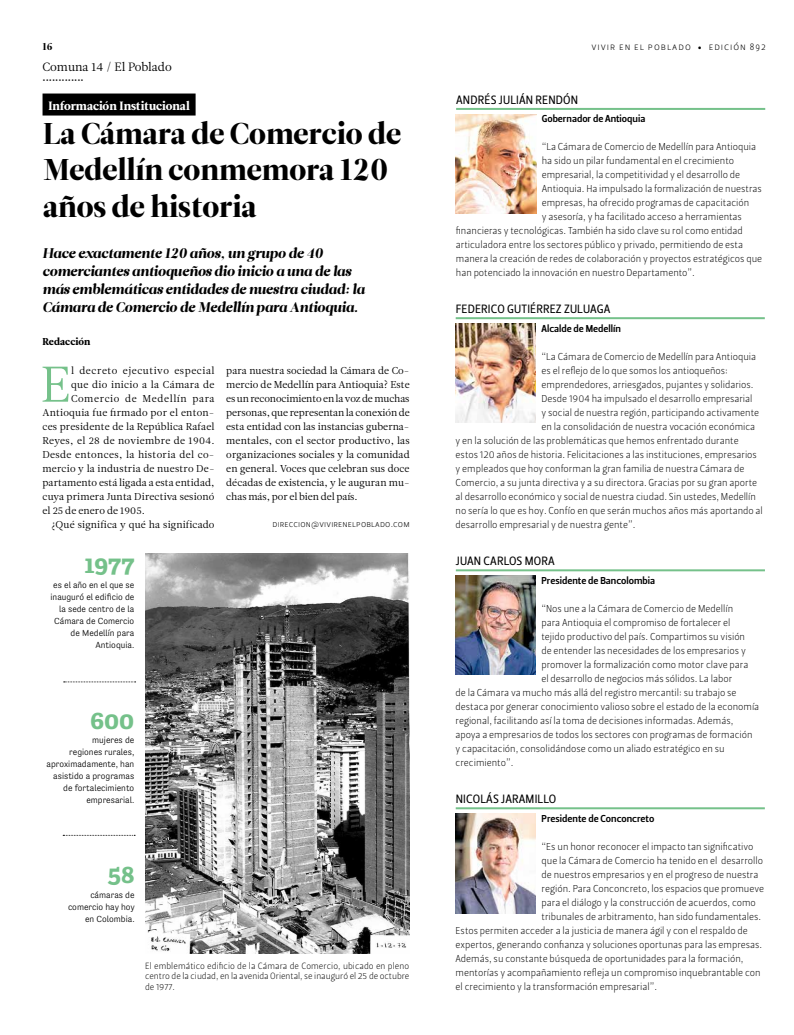
<style>
.page{position:relative;width:794px;height:1035px;background:#fff}
.page>*{position:absolute;margin:0;border:0;box-sizing:border-box;transform-origin:0 0}
.t1{font:50px "Leitura News Roman 1";color:#75c18a}
.t2{font:30px/36px "Leitura Display";color:#000}
.t3{font:700 25px "Adelle";letter-spacing:-.005em;color:#75c18a}
.t4{font:italic 14px/18px "Leitura Display";color:#000}
.t5{font:12px "Leitura Sans Grot 2";letter-spacing:.015em;color:#000}
.t6{font:12px "Leitura News Roman 4";color:#fff}
.t7{font:12px "Leitura News Roman 1";color:#000}
.t8{font:10px "Leitura Sans Grot 1";color:#000}
.t9{font:10px/14px "Leitura News Roman 1";letter-spacing:.015em;color:#000;text-align:justify}
.t10{font:10px "Leitura Sans Grot 3";color:#000}
.t11{font:10px "Leitura News Roman 1";letter-spacing:.035em;color:#000}
.t12{font:10px "Leitura Sans Grot 1";letter-spacing:.1em;color:#000}
.t13{font:10px "Leitura News Roman 1";letter-spacing:.055em;color:#000}
.t14{font:10px "Leitura News Roman 1";letter-spacing:.06em;color:#000}
.t15{font:10px "Leitura News Roman 4";letter-spacing:.01em;color:#000}
.t16{font:10px "Leitura Display";color:#000}
.t17{font:300 9px/12px "Tenso";color:#000;text-align:right}
.t18{font:9px/10.8px "Leitura Sans Grot 1";letter-spacing:.01em;color:#000;text-align:justify}
.t19{font:8px "Leitura Display";color:#000}
.s1{font-family:"Minion Pro"}
</style>
<div class="page">
<img style="left:146px;top:554px;width:264px;height:400px">
<div style="left:43px;top:93px;width:153px;height:22px;background:#000"></div>
<hr style="left:456px;top:108px;width:309px;height:2px;background:#75c18a">
<hr style="left:456px;top:569px;width:309px;height:2px;background:#75c18a">
<hr style="left:456px;top:807px;width:309px;height:2px;background:#75c18a">
<img style="left:456px;top:114px;width:80px;height:99px">
<img style="left:455px;top:575px;width:81px;height:100px">
<svg style="left:64px;top:681px;width:72px;height:1px"></svg>
<svg style="left:63px;top:835px;width:72px;height:1px"></svg>
<img style="left:456px;top:814px;width:80px;height:99px">
<hr style="left:456px;top:317px;width:309px;height:2px;background:#75c18a">
<img style="left:455px;top:323px;width:81px;height:100px">
<p class="t16" style="left:43px;top:41px;width:12px">16</p>
<p class="t7" style="left:43px;top:60px;width:131px">Comuna 14 / El Poblado</p>
<p class="t19" style="left:43px;top:75px;width:43px">•••••••••••••</p>
<p class="t6" style="left:49px;top:98px;width:143px">Información Institucional</p>
<h2 class="t2" style="left:43px;top:116px;width:359px">La Cámara de Comercio de<br>Medellín conmemora 120 años de historia</h2>
<h3 class="t4" style="left:42px;top:245px;width:324px">Hace exactamente 120 años, un grupo de 40 comerciantes antioqueños dio inicio a una de las más emblemáticas entidades de nuestra ciudad: la Cámara de Comercio de Medellín para Antioquia.</h3>
<p class="t15" style="left:43px;top:336px;width:49px">Redacción</p>
<h1 class="t1" style="left:41px;top:355px;width:31px">E</h1>
<p class="t13" style="left:71px;top:364px;width:145px">l decreto ejecutivo especial</p>
<p class="t11" style="left:71px;top:378px;width:145px">que dio inicio a la Cámara de</p>
<p class="t14" style="left:71px;top:392px;width:145px">Comercio de Medellín para</p>
<p class="t9" style="left:43px;top:405px;width:173px">Antioquia fue firmado por el enton-</p>
<p class="t9" style="left:43px;top:419px;width:173px">ces presidente de la República Rafael</p>
<p class="t9" style="left:43px;top:433px;width:174px">Reyes, el 28 de noviembre de 1904.</p>
<p class="t11" style="left:43px;top:448px;width:173px">Desde entonces, la historia del co-</p>
<p class="t9" style="left:43px;top:461px;width:174px">mercio y la industria de nuestro De-</p>
<p class="t9" style="left:43px;top:475px;width:173px">partamento está ligada a esta entidad,</p>
<p class="t9" style="left:43px;top:489px;width:174px">cuya primera Junta Directiva sesionó</p>
<p class="t9" style="left:43px;top:503px;width:104px">el 25 de enero de 1905.</p>
<p class="t9" style="left:51px;top:517px;width:165px">¿Qué significa y qué ha significado</p>
<h3 class="t3" style="left:84px;top:548px;width:51px">1977</h3>
<p class="t17" style="left:50px;top:578px;width:85px">es el año en el que se inauguró el edificio de la sede centro de la<br>Cámara de Comercio de Medellín para<br>Antioquia.</p>
<p class="t9" style="left:226px;top:363px;width:185px">para nuestra sociedad la Cámara de Co&shy;mercio de Medellín para Antioquia? Este es un reconocimiento en la voz de muchas personas, que representan la conexión de esta entidad con las instancias guberna&shy;mentales, con el sector productivo, las organizaciones sociales y la comunidad en general. Voces que celebran sus doce décadas de existencia, y le auguran mu&shy;chas más, por el bien del país.</p>
<p class="t18" style="left:272px;top:518px;width:139px">direccion@vivirenelpoblado.com</p>
<h3 class="t3" style="left:90px;top:704px;width:46px">600</h3>
<p class="t17" style="left:47px;top:734px;width:89px">mujeres de<br>regiones rurales, aproximadamente, han asistido a programas de fortalecimiento empresarial.</p>
<h3 class="t3" style="left:108px;top:858px;width:28px">58</h3>
<p class="t17" style="left:68px;top:888px;width:68px">cámaras de comercio hay hoy en Colombia.</p>
<p class="t18" style="left:145px;top:960px;width:266px">El emblemático edificio de la Cámara de Comercio, ubicado en pleno centro de la ciudad, en la avenida Oriental, se inauguró el 25 de octubre de 1977.</p>
<p class="t12" style="left:591px;top:41px;width:176px">vivir en el poblado <span class="s1">•</span> edición 892</p>
<p class="t5" style="left:456px;top:93px;width:123px">ANDRÉS JULIÁN RENDÓN</p>
<p class="t10" style="left:542px;top:113px;width:105px">Gobernador de Antioquia</p>
<p class="t8" style="left:542px;top:141px;width:216px">“La Cámara de Comercio de Medellín para Antioquia</p>
<p class="t8" style="left:542px;top:155px;width:194px">ha sido un pilar fundamental en el crecimiento</p>
<p class="t8" style="left:542px;top:169px;width:200px">empresarial, la competitividad y el desarrollo de</p>
<p class="t8" style="left:542px;top:183px;width:222px">Antioquia. Ha impulsado la formalización de nuestras</p>
<p class="t8" style="left:542px;top:197px;width:209px">empresas, ha ofrecido programas de capacitación</p>
<p class="t8" style="left:542px;top:211px;width:202px">y asesoría, y ha facilitado acceso a herramientas</p>
<p class="t8" style="left:456px;top:225px;width:288px">financieras y tecnológicas. También ha sido clave su rol como entidad</p>
<p class="t8" style="left:456px;top:239px;width:289px">articuladora entre los sectores público y privado, permitiendo de esta</p>
<p class="t8" style="left:456px;top:253px;width:308px">manera la creación de redes de colaboración y proyectos estratégicos que</p>
<p class="t8" style="left:456px;top:267px;width:241px">han potenciado la innovación en nuestro Departamento”.</p>
<p class="t5" style="left:456px;top:302px;width:156px">FEDERICO GUTIÉRREZ ZULUAGA</p>
<p class="t10" style="left:541px;top:322px;width:81px">Alcalde de Medellín</p>
<p class="t8" style="left:541px;top:350px;width:216px">“La Cámara de Comercio de Medellín para Antioquia</p>
<p class="t8" style="left:541px;top:364px;width:188px">es el reflejo de lo que somos los antioqueños:</p>
<p class="t8" style="left:541px;top:378px;width:213px">emprendedores, arriesgados, pujantes y solidarios.</p>
<p class="t8" style="left:541px;top:392px;width:212px">Desde 1904 ha impulsado el desarrollo empresarial</p>
<p class="t8" style="left:541px;top:406px;width:219px">y social de nuestra región, participando activamente</p>
<p class="t8" style="left:541px;top:420px;width:215px">en la consolidación de nuestra vocación económica</p>
<p class="t8" style="left:455px;top:434px;width:284px">y en la solución de las problemáticas que hemos enfrentado durante</p>
<p class="t8" style="left:455px;top:448px;width:303px">estos 120 años de historia. Felicitaciones a las instituciones, empresarios</p>
<p class="t8" style="left:455px;top:462px;width:290px">y empleados que hoy conforman la gran familia de nuestra Cámara de</p>
<p class="t8" style="left:455px;top:476px;width:303px">Comercio, a su junta directiva y a su directora. Gracias por su gran aporte</p>
<p class="t8" style="left:455px;top:490px;width:302px">al desarrollo económico y social de nuestra ciudad. Sin ustedes, Medellín</p>
<p class="t8" style="left:455px;top:504px;width:309px">no sería lo que es hoy. Confío en que serán muchos años más aportando al</p>
<p class="t8" style="left:455px;top:518px;width:181px">desarrollo empresarial y de nuestra gente”.</p>
<p class="t5" style="left:456px;top:554px;width:100px">JUAN CARLOS MORA</p>
<p class="t10" style="left:541px;top:574px;width:115px">Presidente de Bancolombia</p>
<p class="t8" style="left:541px;top:602px;width:193px">“Nos une a la Cámara de Comercio de Medellín</p>
<p class="t8" style="left:541px;top:616px;width:191px">para Antioquia el compromiso de fortalecer el</p>
<p class="t8" style="left:541px;top:630px;width:205px">tejido productivo del país. Compartimos su visión</p>
<p class="t8" style="left:541px;top:644px;width:206px">de entender las necesidades de los empresarios y</p>
<p class="t8" style="left:541px;top:658px;width:208px">promover la formalización como motor clave para</p>
<p class="t8" style="left:541px;top:672px;width:192px">el desarrollo de negocios más sólidos. La labor</p>
<p class="t8" style="left:455px;top:686px;width:282px">de la Cámara va mucho más allá del registro mercantil: su trabajo se</p>
<p class="t8" style="left:455px;top:700px;width:305px">destaca por generar conocimiento valioso sobre el estado de la economía</p>
<p class="t8" style="left:455px;top:714px;width:279px">regional, facilitando así la toma de decisiones informadas. Además,</p>
<p class="t8" style="left:455px;top:728px;width:298px">apoya a empresarios de todos los sectores con programas de formación</p>
<p class="t8" style="left:455px;top:742px;width:270px">y capacitación, consolidándose como un aliado estratégico en su</p>
<p class="t8" style="left:455px;top:756px;width:59px">crecimiento”.</p>
<p class="t5" style="left:456px;top:792px;width:102px">NICOLÁS JARAMILLO</p>
<p class="t10" style="left:541px;top:812px;width:114px">Presidente de Conconcreto</p>
<p class="t8" style="left:541px;top:840px;width:213px">“Es un honor reconocer el impacto tan significativo</p>
<p class="t8" style="left:541px;top:854px;width:223px">que la Cámara de Comercio ha tenido en el desarrollo</p>
<p class="t8" style="left:541px;top:868px;width:218px">de nuestros empresarios y en el progreso de nuestra</p>
<p class="t8" style="left:541px;top:882px;width:224px">región. Para Conconcreto, los espacios que promueve</p>
<p class="t8" style="left:541px;top:896px;width:216px">para el diálogo y la construcción de acuerdos, como</p>
<p class="t8" style="left:541px;top:910px;width:221px">tribunales de arbitramento, han sido fundamentales.</p>
<p class="t8" style="left:455px;top:924px;width:294px">Estos permiten acceder a la justicia de manera ágil y con el respaldo de</p>
<p class="t8" style="left:455px;top:938px;width:308px">expertos, generando confianza y soluciones oportunas para las empresas.</p>
<p class="t8" style="left:455px;top:952px;width:289px">Además, su constante búsqueda de oportunidades para la formación,</p>
<p class="t8" style="left:455px;top:966px;width:306px">mentorías y acompañamiento refleja un compromiso inquebrantable con</p>
<p class="t8" style="left:455px;top:980px;width:203px">el crecimiento y la transformación empresarial”.</p>
</div>
